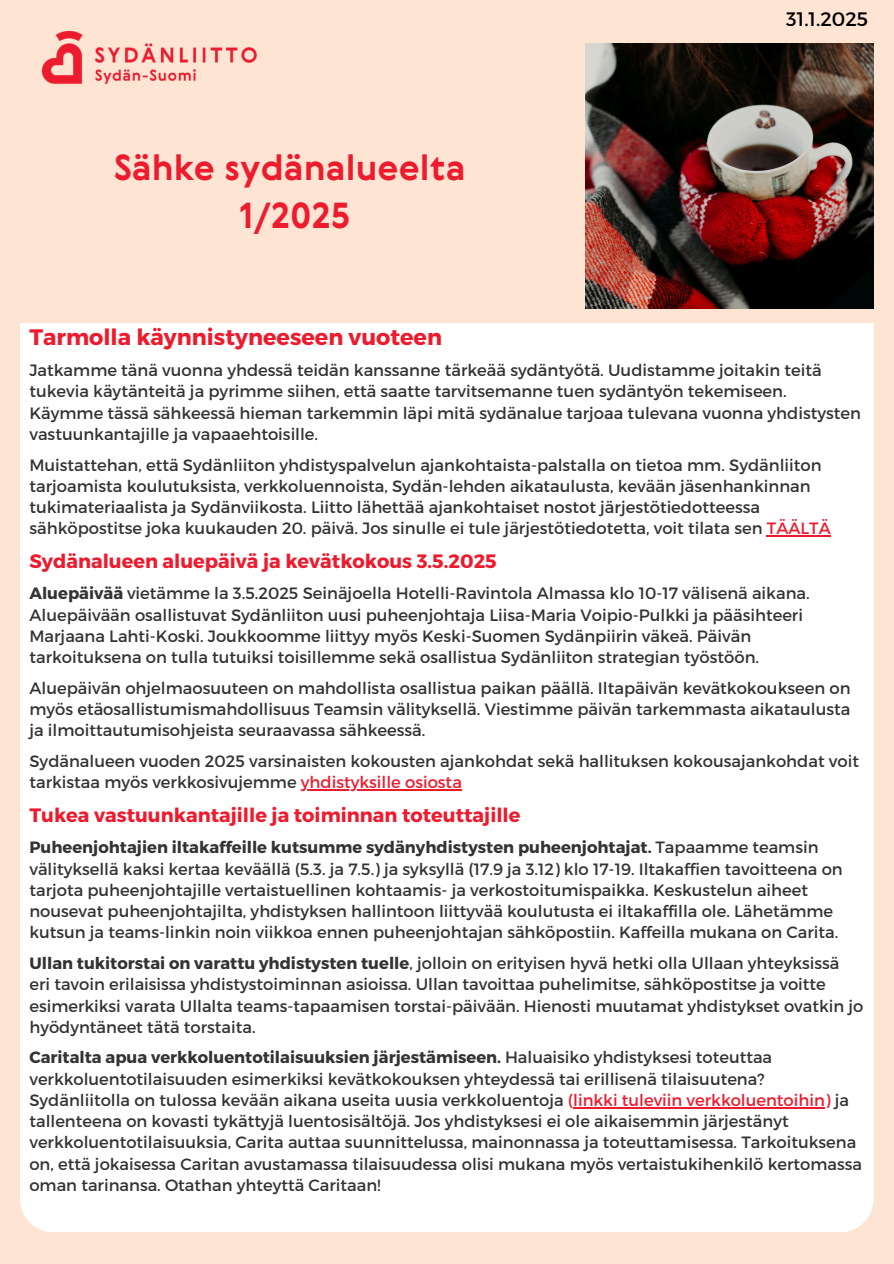
<style>
.page{position:relative;width:894px;height:1264px;background:#fff}
.page>*{position:absolute;margin:0;border:0;box-sizing:border-box;transform-origin:0 0}
.t1{font:700 35.25px/48.3px "Gerbera";color:#ed1b2e;text-align:center}
.t2{font:700 22.35px "Montserrat";color:#ed1b2e}
.t3{font:19.5px "Montserrat";color:#000}
.t4{font:700 19.35px "Montserrat";color:#ed1b2e}
.t5{font:16.35px/21.3px "Montserrat";color:#333334}
.s1{color:#ed1b2e}
.s2{font-weight:700}
</style>
<div class="page">
<div style="left:0;top:0;width:893px;height:1263px;background:#fee4d2"></div>
<div style="left:20px;top:8px;width:853px;height:1223px;background:#fff;border-radius:33px"></div>
<div style="left:0;top:0;width:893px;height:323px;background:#fee4d2"></div>
<img style="left:41px;top:30px;width:216px;height:55px">
<img style="left:585px;top:44px;width:288px;height:264px">
<hr style="left:766px;top:535px;width:64px;height:2px;background:#ed1b2e">
<hr style="left:301px;top:789px;width:161px;height:1px;background:#ed1b2e">
<hr style="left:573px;top:1107px;width:251px;height:1px;background:#ed1b2e">
<p class="t1" style="left:114px;top:142px;width:353px">Sähke sydänalueelta<br>1/2025</p>
<p class="t3" style="left:786px;top:7px;width:83px">31.1.2025</p>
<h1 class="t2" style="left:29px;top:322px;width:414px">Tarmolla käynnistyneeseen vuoteen</h1>
<h4 class="t5" style="left:29px;top:359px;width:832px">Jatkamme tänä vuonna yhdessä teidän kanssanne tärkeää sydäntyötä. Uudistamme joitakin teitä tukevia käytänteitä ja pyrimme siihen, että saatte tarvitsemanne tuen sydäntyön tekemiseen.<br>Käymme tässä sähkeessä hieman tarkemmin läpi mitä sydänalue tarjoaa tulevana vuonna yhdistysten vastuunkantajille ja vapaaehtoisille.</h4>
<p class="t5" style="left:29px;top:453px;width:802px">Muistattehan, että Sydänliiton yhdistyspalvelun ajankohtaista-palstalla on tietoa mm. Sydänliiton tarjoamista koulutuksista, verkkoluennoista, Sydän-lehden aikataulusta, kevään jäsenhankinnan tukimateriaalista ja Sydänviikosta. Liitto lähettää ajankohtaiset nostot järjestötiedotteessa sähköpostitse joka kuukauden 20. päivä. Jos sinulle ei tule järjestötiedotetta, voit tilata sen <span class="s1">TÄÄLTÄ</span></p>
<h2 class="t4" style="left:29px;top:548px;width:469px">Sydänalueen aluepäivä ja kevätkokous 3.5.2025</h2>
<p class="t5" style="left:29px;top:582px;width:781px"><span class="s2">Aluepäivää</span> vietämme la 3.5.2025 Seinäjoella Hotelli-Ravintola Almassa klo 10-17 välisenä aikana.<br>Aluepäivään osallistuvat Sydänliiton uusi puheenjohtaja Liisa-Maria Voipio-Pulkki ja pääsihteeri Marjaana Lahti-Koski. Joukkoomme liittyy myös Keski-Suomen Sydänpiirin väkeä. Päivän tarkoituksena on tulla tutuiksi toisillemme sekä osallistua Sydänliiton strategian työstöön.</p>
<p class="t5" style="left:29px;top:676px;width:822px;text-align:justify">Aluepäivän ohjelmaosuuteen on mahdollista osallistua paikan päällä. Iltapäivän kevätkokoukseen on myös etäosallistumismahdollisuus Teamsin välityksellä. Viestimme päivän tarkemmasta aikataulusta ja ilmoittautumisohjeista seuraavassa sähkeessä.</p>
<h3 class="t5" style="left:29px;top:749px;width:831px">Sydänalueen vuoden 2025 varsinaisten kokousten ajankohdat sekä hallituksen kokousajankohdat voit tarkistaa myös verkkosivujemme <span class="s1">yhdistyksille osiosta</span></h3>
<p class="t4" style="left:29px;top:802px;width:492px">Tukea vastuunkantajille ja toiminnan toteuttajille</p>
<p class="t5" style="left:29px;top:836px;width:814px"><span class="s2">Puheenjohtajien iltakaffeille kutsumme sydänyhdistysten puheenjohtajat.</span> Tapaamme teamsin välityksellä kaksi kertaa keväällä (5.3. ja 7.5.) ja syksyllä (17.9 ja 3.12) klo 17-19. Iltakaffien tavoitteena on tarjota puheenjohtajille vertaistuellinen kohtaamis- ja verkostoitumispaikka. Keskustelun aiheet nousevat puheenjohtajilta, yhdistyksen hallintoon liittyvää koulutusta ei iltakaffilla ole. Lähetämme kutsun ja teams-linkin noin viikkoa ennen puheenjohtajan sähköpostiin. Kaffeilla mukana on Carita.</p>
<p class="t5" style="left:29px;top:951px;width:835px"><span class="s2">Ullan tukitorstai on varattu yhdistysten tuelle</span>, jolloin on erityisen hyvä hetki olla Ullaan yhteyksissä eri tavoin erilaisissa yhdistystoiminnan asioissa. Ullan tavoittaa puhelimitse, sähköpostitse ja voitte esimerkiksi varata Ullalta teams-tapaamisen torstai-päivään. Hienosti muutamat yhdistykset ovatkin jo hyödyntäneet tätä torstaita.</p>
<h3 class="t5" style="left:29px;top:1046px;width:833px"><span class="s2">Caritalta apua verkkoluentotilaisuuksien järjestämiseen.</span> Haluaisiko yhdistyksesi toteuttaa verkkoluentotilaisuuden esimerkiksi kevätkokouksen yhteydessä tai erillisenä tilaisuutena?<br>Sydänliitolla on tulossa kevään aikana useita uusia verkkoluentoja <span class="s1">(linkki tuleviin verkkoluentoihin)</span> ja tallenteena on kovasti tykättyjä luentosisältöjä. Jos yhdistyksesi ei ole aikaisemmin järjestänyt verkkoluentotilaisuuksia, Carita auttaa suunnittelussa, mainonnassa ja toteuttamisessa. Tarkoituksena on, että jokaisessa Caritan avustamassa tilaisuudessa olisi mukana myös vertaistukihenkilö kertomassa oman tarinansa. Otathan yhteyttä Caritaan!</h3>
</div>
